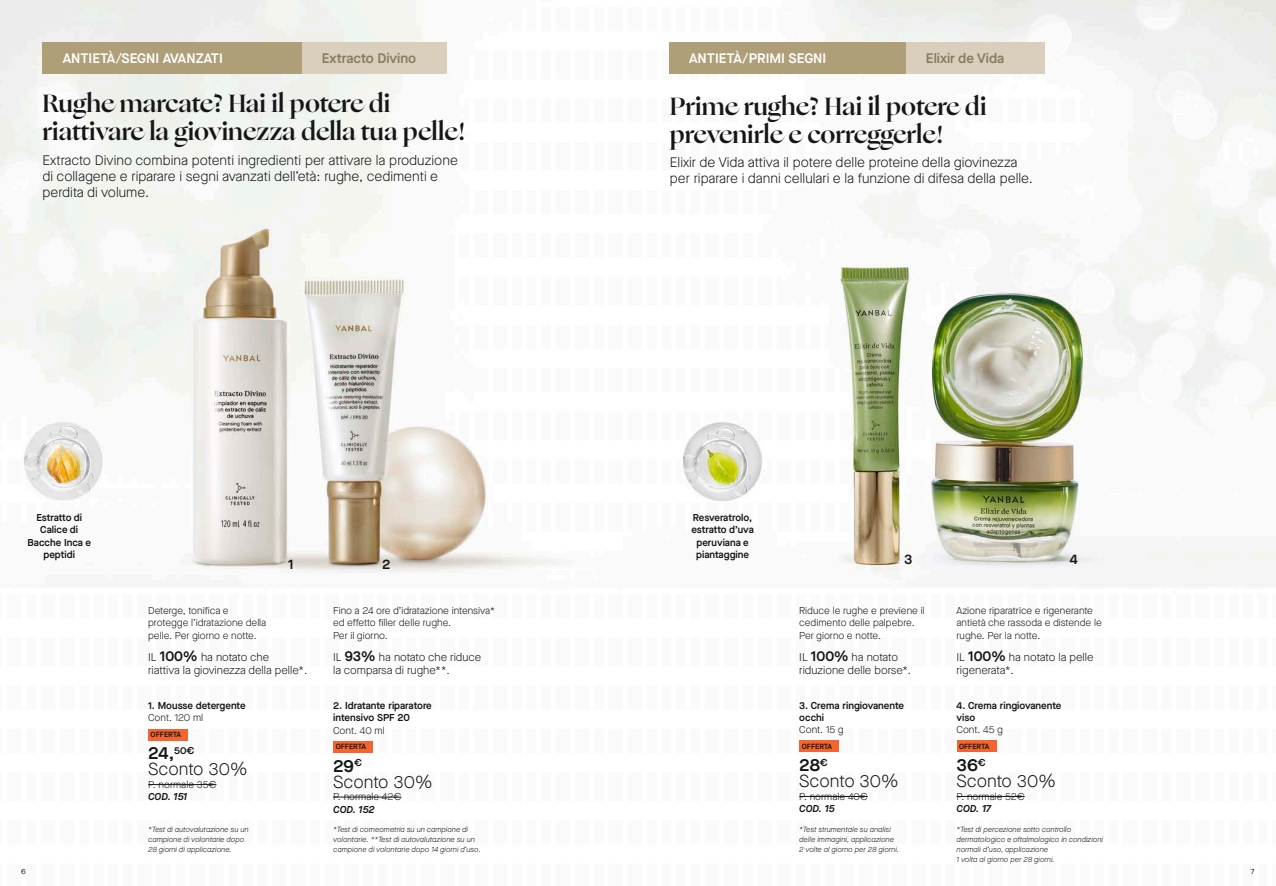
<style>
.page{position:relative;width:1276px;height:886px;background:#fff}
.page>*{position:absolute;margin:0;border:0;box-sizing:border-box;transform-origin:0 0}
.Título_N{font:700 25px/27.5px "Ogg";color:#151616}
.t1{font:300 17.5px/16.2px "Maison Neue";color:#151616}
.Bajada_Volada_N{font:300 13.75px/16.2px "Maison Neue";color:#151616}
.Título_N-2{font:300 13.75px "Maison Neue";color:#151616}
.Bajada_Volada_B{font:600 13.75px "Maison Neue";color:#fff}
.Bajada_Volada_B-2{font:600 13.75px "Maison Neue";color:#887d5f}
.Bajada_Volada_N-2{font:600 13.75px "Maison Neue";color:#151616}
.Claims_N{font:300 11.25px/13.8px "Maison Neue";color:#151616}
.Info_comercial_N{font:300 10px/12.5px "Maison Neue";color:#151616}
.Claims_N-2{font:600 10px/12.5px "Maison Neue";color:#151616}
.Texto_regular_N{font:300 10px/12.5px "Maison Neue";color:#151616}
._08__Info_Comercial{font:300 10px "Maison Neue";color:#151616}
.Legal_N{font:italic 300 7.5px/10px "Maison Neue";color:#151616}
.Legal{font:italic 300 7.5px/10px "Maison Neue";color:#151616}
.t2{font:600 7.5px "Maison Neue";color:#151616}
.t3{font:7.5px "Maison Neue";color:#151616}
.s1{font-weight:600;font-size:13.75px}
.s2{font-weight:600}
.s3{font-weight:600;font-style:italic}
</style>
<div class="page">
<img style="left:0;top:0;width:1276px;height:798px">
<div style="left:148px;top:729px;width:40px;height:11px;background:#f3642e"></div>
<hr style="left:148px;top:784px;width:68px;height:1px;background:#151616">
<div style="left:333px;top:741px;width:40px;height:12px;background:#f3642e"></div>
<hr style="left:333px;top:797px;width:68px;height:1px;background:#151616">
<div style="left:956px;top:741px;width:40px;height:11px;background:#f3642e"></div>
<hr style="left:956px;top:796px;width:68px;height:1px;background:#151616">
<div style="left:799px;top:741px;width:40px;height:11px;background:#f3642e"></div>
<hr style="left:799px;top:796px;width:68px;height:1px;background:#151616">
<div style="left:43px;top:43px;width:259px;height:31px;background:#af9f79"></div>
<div style="left:302px;top:43px;width:144px;height:31px;background:#d9cfbc"></div>
<div style="left:669px;top:43px;width:236px;height:31px;background:#af9f79"></div>
<div style="left:905px;top:43px;width:139px;height:31px;background:#d9cfbc"></div>
<p class="Bajada_Volada_B" style="left:63px;top:49px;width:162px">ANTIETÀ/SEGNI AVANZATI</p>
<p class="Bajada_Volada_B-2" style="left:322px;top:49px;width:96px">Extracto Divino</p>
<p class="Bajada_Volada_B" style="left:689px;top:49px;width:139px">ANTIETÀ/PRIMI SEGNI</p>
<p class="Bajada_Volada_B-2" style="left:926px;top:49px;width:80px">Elixir de Vida</p>
<p class="Título_N" style="left:43px;top:90px;width:424px">Rughe marcate? Hai il potere di riattivare la giovinezza della tua pelle!</p>
<p class="Bajada_Volada_N" style="left:43px;top:152px;width:417px">Extracto Divino combina potenti ingredienti per attivare la produzione di collagene e riparare i segni avanzati dell’età: rughe, cedimenti e perdita di volume.</p>
<p class="Título_N" style="left:670px;top:93px;width:318px">Prime rughe? Hai il potere di prevenirle e correggerle!</p>
<p class="Título_N-2" style="left:670px;top:153px;width:349px">Elixir de Vida attiva il potere delle proteine della giovinezza</p>
<p class="Título_N-2" style="left:670px;top:170px;width:364px">per riparare i danni cellulari e la funzione di difesa della pelle.</p>
<p class="Claims_N-2" style="left:28px;top:510px;width:65px;text-align:center">Estratto di<br>Calice di<br>Bacche Inca e peptidi</p>
<p class="Bajada_Volada_N-2" style="left:288px;top:554px;width:7px">1</p>
<p class="Bajada_Volada_N-2" style="left:382px;top:554px;width:10px">2</p>
<p class="Claims_N-2" style="left:691px;top:510px;width:64px;text-align:center">Resveratrolo, estratto d’uva peruviana e piantaggine</p>
<p class="Bajada_Volada_N-2" style="left:904px;top:550px;width:10px">3</p>
<p class="Bajada_Volada_N-2" style="left:1070px;top:550px;width:10px">4</p>
<p class="Info_comercial_N" style="left:148px;top:604px;width:120px">Deterge, tonifica e protegge l’idratazione della pelle. Per giorno e notte.</p>
<p class="Info_comercial_N" style="left:333px;top:604px;width:163px">Fino a 24 ore d’idratazione intensiva* ed effetto filler delle rughe.<br>Per il giorno.</p>
<p class="Info_comercial_N" style="left:799px;top:604px;width:127px">Riduce le rughe e previene il cedimento delle palpebre.</p>
<p class="Info_comercial_N" style="left:799px;top:629px;width:83px">Per giorno e notte.</p>
<p class="Texto_regular_N" style="left:956px;top:604px;width:147px">Azione riparatrice e rigenerante antietà che rassoda e distende le rughe. Per la notte.</p>
<p class="Claims_N" style="left:148px;top:650px;width:161px">IL <span class="s1">100%</span> ha notato che<br>riattiva la giovinezza della pelle*.</p>
<p class="Claims_N" style="left:333px;top:650px;width:150px">IL <span class="s1">93%</span> ha notato che riduce la comparsa di rughe**.</p>
<p class="Claims_N" style="left:799px;top:650px;width:113px">IL <span class="s1">100%</span> ha notato riduzione delle borse*.</p>
<p class="Claims_N" style="left:956px;top:650px;width:138px">IL <span class="s1">100%</span> ha notato la pelle rigenerata*.</p>
<p class="Claims_N-2" style="left:148px;top:699px;width:99px">1. Mousse detergente</p>
<p class="_08__Info_Comercial" style="left:148px;top:711px;width:57px">Cont. 120 ml</p>
<p class="t2" style="left:151px;top:729px;width:32px">OFFERTA</p>
<p class="t1" style="left:148px;top:745px;width:101px"><span class="s2">24,</span><sup>50€<br></sup>Sconto 30%</p>
<p class="Texto_regular_N" style="left:148px;top:778px;width:70px">P. normale 35€<br><span class="s3">COD. 151</span></p>
<p class="Claims_N-2" style="left:333px;top:699px;width:100px">2. Idratante riparatore intensivo SPF 20</p>
<p class="_08__Info_Comercial" style="left:333px;top:724px;width:53px">Cont. 40 ml</p>
<p class="t2" style="left:336px;top:741px;width:32px">OFFERTA</p>
<p class="t1" style="left:333px;top:757px;width:101px"><span class="s2">29</span><sup>€<br></sup>Sconto 30%</p>
<p class="Texto_regular_N" style="left:333px;top:791px;width:70px">P. normale 42€<br><span class="s3">COD. 152</span></p>
<p class="Claims_N-2" style="left:799px;top:699px;width:106px;line-height:11.9px">3. Crema ringiovanente occhi</p>
<p class="_08__Info_Comercial" style="left:799px;top:723px;width:46px">Cont. 15 g</p>
<p class="t2" style="left:802px;top:741px;width:32px">OFFERTA</p>
<p class="t1" style="left:799px;top:757px;width:101px"><span class="s2">28</span><sup>€<br></sup>Sconto 30%</p>
<p class="Texto_regular_N" style="left:799px;top:790px;width:70px">P. normale 40€<br><span class="s3">COD. 15</span></p>
<p class="Claims_N-2" style="left:956px;top:699px;width:106px;line-height:11.9px">4. Crema ringiovanente viso</p>
<p class="_08__Info_Comercial" style="left:956px;top:723px;width:48px">Cont. 45 g</p>
<p class="t2" style="left:959px;top:741px;width:32px">OFFERTA</p>
<p class="t1" style="left:956px;top:757px;width:101px"><span class="s2">36</span><sup>€<br></sup>Sconto 30%</p>
<p class="Texto_regular_N" style="left:956px;top:790px;width:70px">P. normale 52€<br><span class="s3">COD. 17</span></p>
<p class="Legal_N" style="left:148px;top:824px;width:102px">*Test di autovalutazione su un campione di volontarie dopo<br>28 giorni di applicazione.</p>
<p class="Legal_N" style="left:333px;top:824px;width:149px">*Test di corneometria su un campione di volontarie. **Test di autovalutazione su un campione di volontarie dopo 14 giorni d’uso.</p>
<p class="Legal_N" style="left:799px;top:824px;width:101px">*Test strumentale su analisi delle immagini, applicazione<br>2 volte al giorno per 28 giorni.</p>
<p class="Legal" style="left:956px;top:824px;width:148px">*Test di percezione sotto controllo dermatologico e oftalmologico in condizioni normali d’uso, applicazione</p>
<p class="Legal" style="left:956px;top:854px;width:100px">1 volta al giorno per 28 giorni.</p>
<p class="t3" style="left:21px;top:866px;width:6px">6</p>
<p class="t3" style="left:1251px;top:866px;width:5px">7</p>
</div>
